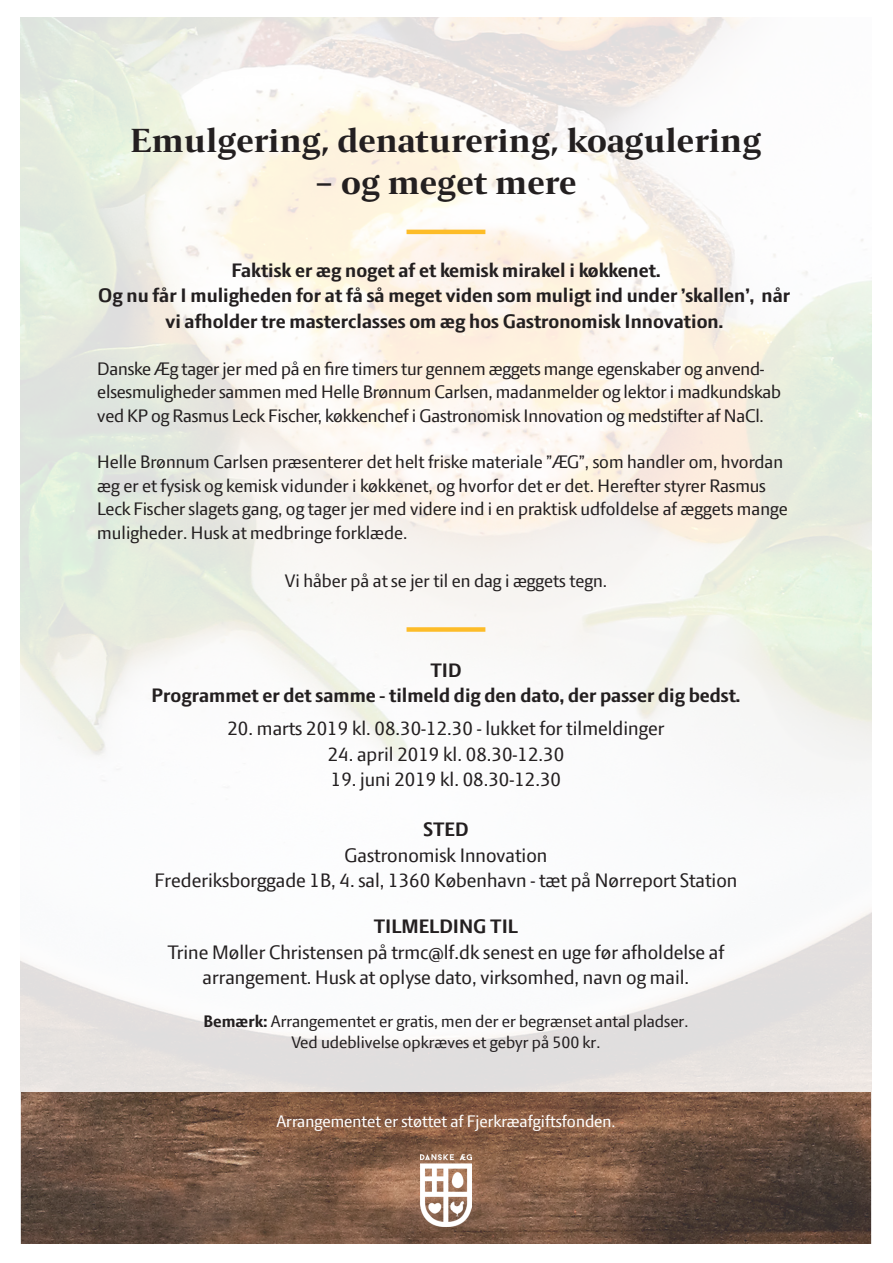
<style>
.page{position:relative;width:893px;height:1263px;background:#fff}
.page>*{position:absolute;margin:0;border:0;box-sizing:border-box;transform-origin:0 0}
.t1{font:700 36px "Press Serif";color:#231f20}
.t2{font:21px/25.2px "LF Press Sans";color:#231f20;text-align:center}
.t3{font:700 21px/25.5px "LF Press Sans";color:#231f20;text-align:center}
.t4{font:19.5px/23.4px "LF Press Sans";letter-spacing:-.01em;color:#231f20}
.t5{font:18px/21.3px "LF Press Sans";color:#231f20;text-align:center}
.t6{font:18px "LF Press Sans";color:#fff}
.s1{font-weight:700}
</style>
<div class="page">
<img style="left:21px;top:17px;width:850px;height:1227px">
<img style="left:21px;top:1093px;width:849px;height:150px">
<img style="left:420px;top:1154px;width:52px;height:72px">
<hr style="left:407px;top:230px;width:78px;height:4px;background:#fdbc28">
<div style="left:407px;top:627px;width:78px;height:5px;background:#fdbc28"></div>
<p class="t1" style="left:131px;top:122px;width:632px">Emulgering, denaturering, koagulering</p>
<p class="t1" style="left:315px;top:164px;width:263px">– og meget mere</p>
<p class="t3" style="left:98px;top:257px;width:693px">Faktisk er æg noget af et kemisk mirakel i køkkenet.<br>Og nu får I muligheden for at få så meget viden som muligt ind under ’skallen’, når vi afholder tre masterclasses om æg hos Gastronomisk Innovation.</p>
<p class="t4" style="left:97px;top:356px;width:685px">Danske Æg tager jer med på en fire timers tur gennem æggets mange egenskaber og anvend&shy;elsesmuligheder sammen med Helle Brønnum Carlsen, madanmelder og lektor i madkundskab ved KP og Rasmus Leck Fischer, køkkenchef i Gastronomisk Innovation og medstifter af NaCl.</p>
<p class="t4" style="left:97px;top:450px;width:692px">Helle Brønnum Carlsen præsenterer det helt friske materiale ”ÆG”, som handler om, hvordan æg er et fysisk og kemisk vidunder i køkkenet, og hvorfor det er det. Herefter styrer Rasmus Leck Fischer slagets gang, og tager jer med videre ind i en praktisk udfoldelse af æggets mange muligheder. Husk at medbringe forklæde.</p>
<p class="t4" style="left:285px;top:569px;width:324px">Vi håber på at se jer til en dag i æggets tegn.</p>
<p class="t3" style="left:152px;top:658px;width:590px">TID<br>Programmet er det samme - tilmeld dig den dato, der passer dig bedst.</p>
<p class="t2" style="left:227px;top:716px;width:438px">20. marts 2019 kl. 08.30-12.30 - lukket for tilmeldinger</p>
<p class="t2" style="left:328px;top:741px;width:238px">24. april 2019 kl. 08.30-12.30</p>
<p class="t2" style="left:331px;top:766px;width:232px">19. juni 2019 kl. 08.30-12.30</p>
<p class="t2" style="left:154px;top:816px;width:584px"><span class="s1">STED<br></span>Gastronomisk Innovation<br>Frederiksborggade 1B, 4. sal, 1360 København - tæt på Nørreport Station</p>
<p class="t2" style="left:167px;top:914px;width:558px"><span class="s1">TILMELDING TIL<br></span>Trine Møller Christensen på trmc@lf.dk senest en uge før afholdelse af arrangement. Husk at oplyse dato, virksomhed, navn og mail.</p>
<p class="t5" style="left:204px;top:1010px;width:486px"><span class="s1">Bemærk:</span> Arrangementet er gratis, men der er begrænset antal pladser.<br>Ved udeblivelse opkræves et gebyr på 500 kr.</p>
<p class="t6" style="left:276px;top:1110px;width:341px">Arrangementet er støttet af Fjerkræafgiftsfonden.</p>
</div>
